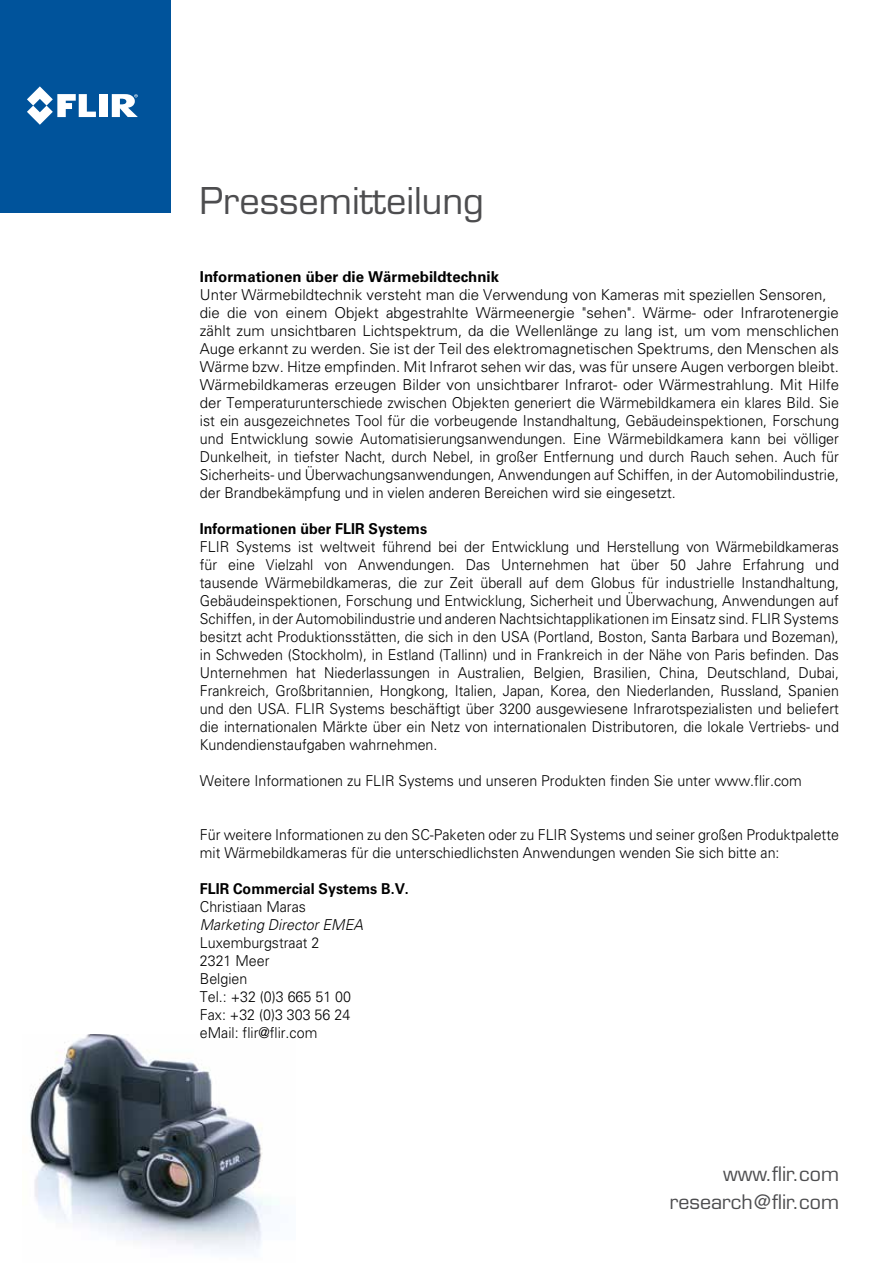
<style>
.page{position:relative;width:893px;height:1263px;background:#fff}
.page>*{position:absolute;margin:0;border:0;box-sizing:border-box;transform-origin:0 0}
.t1{font:36px "Eurostile LT Std";color:#4d4d4f}
.t2{font:19.5px/28.5px "Eurostile LT Std";color:#4d4d4f;text-align:right}
.t3{font:300 15px/18px "Univers LT Std";color:#000;scale:.95 1}
.t4{font:300 15px/18px "Univers LT Std";color:#000}
.t5{font:700 15px "Univers LT Std";color:#000;scale:.95 1}
.t6{font:700 15px "Univers LT Std";color:#000}
.t7{font:italic 300 15px "Univers LT Std";color:#000;scale:.95 1}
</style>
<div class="page">
<div style="left:0;top:0;width:170px;height:213px;background:#00539b"></div>
<div style="left:100px;top:94px;width:8px;height:23px;background:#fff"></div>
<svg style="left:27px;top:86px;width:69px;height:39px"></svg>
<svg style="left:112px;top:94px;width:26px;height:23px"></svg>
<img style="left:30px;top:1034px;width:242px;height:217px">
<h1 class="t1" style="left:200px;top:179px;width:286px">Pressemitteilung</h1>
<p class="t6" style="left:200px;top:267px;width:301px">Informationen über die Wärmebildtechnik</p>
<p class="t4" style="left:200px;top:285px;width:641px">Unter Wärmebildtechnik versteht man die Verwendung von Kameras mit speziellen Sensoren, die die von einem Objekt abgestrahlte Wärmeenergie "sehen". Wärme- oder Infrarotenergie zählt zum unsichtbaren Lichtspektrum, da die Wellenlänge zu lang ist, um vom menschlichen Auge erkannt zu werden. Sie ist der Teil des elektromagnetischen Spektrums, den Menschen als Wärme bzw. Hitze empfinden. Mit Infrarot sehen wir das, was für unsere Augen verborgen bleibt.<br>Wärmebildkameras erzeugen Bilder von unsichtbarer Infrarot- oder Wärmestrahlung. Mit Hilfe der Temperaturunterschiede zwischen Objekten generiert die Wärmebildkamera ein klares Bild. Sie ist ein ausgezeichnetes Tool für die vorbeugende Instandhaltung, Gebäudeinspektionen, Forschung und Entwicklung sowie Automatisierungsanwendungen. Eine Wärmebildkamera kann bei völliger Dunkelheit, in tiefster Nacht, durch Nebel, in großer Entfernung und durch Rauch sehen. Auch für Sicherheits- und Überwachungsanwendungen, Anwendungen auf Schiffen, in der Automobilindustrie, der Brandbekämpfung und in vielen anderen Bereichen wird sie eingesetzt.</p>
<p class="t5" style="left:200px;top:519px;width:241px">Informationen über FLIR Systems</p>
<p class="t3" style="left:200px;top:537px;width:674px;text-align:justify">FLIR Systems ist weltweit führend bei der Entwicklung und Herstellung von Wärmebildkameras für eine Vielzahl von Anwendungen. Das Unternehmen hat über 50 Jahre Erfahrung und tausende Wärmebildkameras, die zur Zeit überall auf dem Globus für industrielle Instandhaltung, Gebäudeinspektionen, Forschung und Entwicklung, Sicherheit und Überwachung, Anwendungen auf Schiffen, in der Automobilindustrie und anderen Nachtsichtapplikationen im Einsatz sind. FLIR Systems besitzt acht Produktionsstätten, die sich in den USA (Portland, Boston, Santa Barbara und Bozeman), in Schweden (Stockholm), in Estland (Tallinn) und in Frankreich in der Nähe von Paris befinden. Das Unternehmen hat Niederlassungen in Australien, Belgien, Brasilien, China, Deutschland, Dubai, Frankreich, Großbritannien, Hongkong, Italien, Japan, Korea, den Niederlanden, Russland, Spanien und den USA. FLIR Systems beschäftigt über 3200 ausgewiesene Infrarotspezialisten und beliefert die internationalen Märkte über ein Netz von internationalen Distributoren, die lokale Vertriebs- und Kundendienstaufgaben wahrnehmen.</p>
<p class="t3" style="left:200px;top:771px;width:635px">Weitere Informationen zu FLIR Systems und unseren Produkten finden Sie unter www.flir.com</p>
<p class="t3" style="left:200px;top:825px;width:674px">Für weitere Informationen zu den SC-Paketen oder zu FLIR Systems und seiner großen Produktpalette mit Wärmebildkameras für die unterschiedlichsten Anwendungen wenden Sie sich bitte an:</p>
<p class="t5" style="left:200px;top:879px;width:222px">FLIR Commercial Systems B.V.</p>
<p class="t3" style="left:200px;top:897px;width:113px">Christiaan Maras</p>
<p class="t7" style="left:200px;top:915px;width:173px">Marketing Director EMEA</p>
<p class="t3" style="left:200px;top:933px;width:161px">Luxemburgstraat 2<br>2321 Meer<br>Belgien<br>Tel.: +32 (0)3 665 51 00<br>Fax: +32 (0)3 303 56 24 eMail: flir@flir.com</p>
<h2 class="t2" style="left:670px;top:1159px;width:171px">www.flir.com research@flir.com</h2>
</div>
